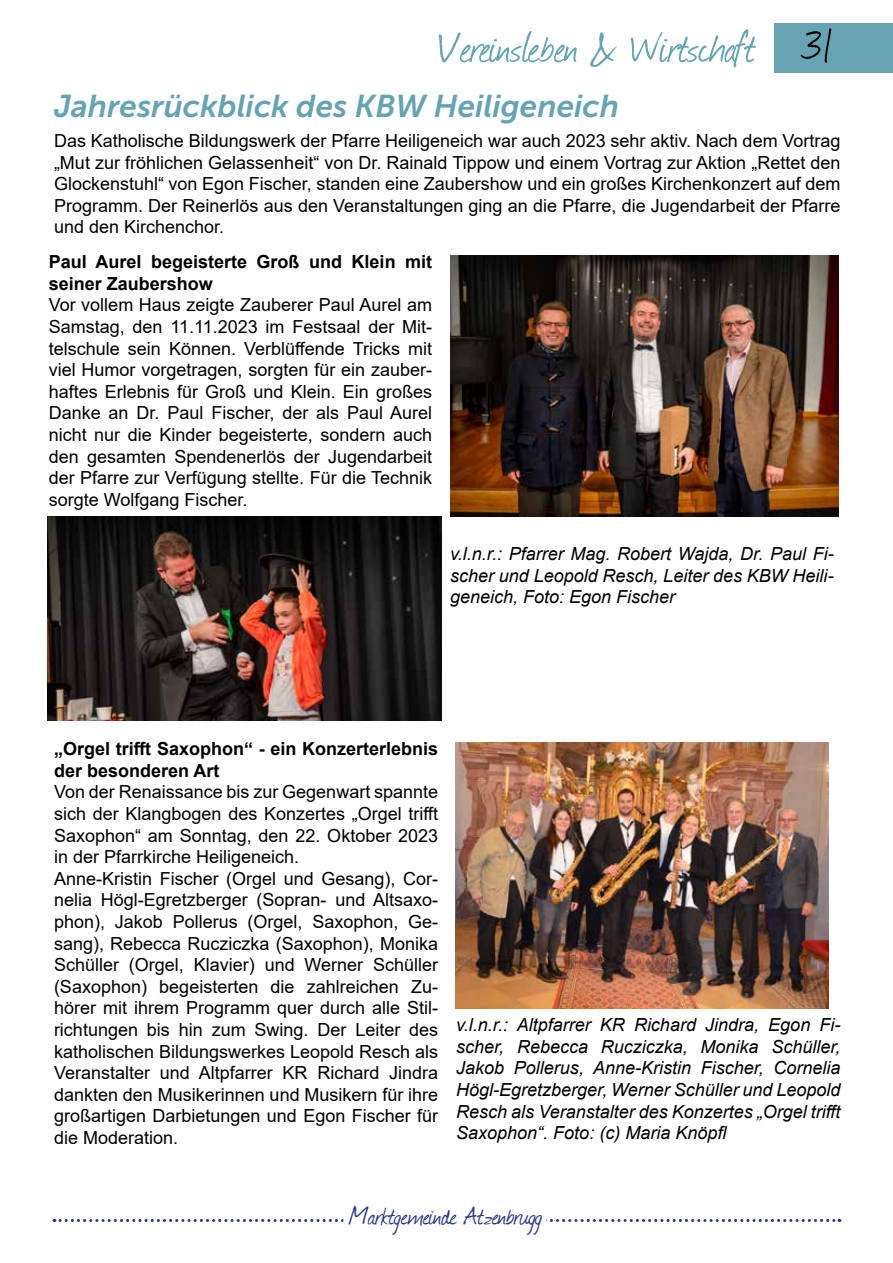
<style>
.page{position:relative;width:893px;height:1263px;background:#fff}
.page>*{position:absolute;margin:0;border:0;box-sizing:border-box;transform-origin:0 0}
.t1{font:51px "Journal";letter-spacing:-.01em;color:#67a4b3}
.t2{font:italic 31.5px "Museo Sans 700";color:#67a4b3}
.t3{font:30px "Journal";color:#283583}
.t4{font:18px/21.6px "Arial";color:#000;text-align:justify}
.t5{font:italic 18px/21.6px "Arial";color:#000;text-align:justify}
.t6{font:700 18px/21.6px "Arial";color:#000}
.s1{color:#000}
</style>
<div class="page">
<svg style="left:54px;top:1219px;width:786px;height:3px"></svg>
<div style="left:774px;top:23px;width:119px;height:49px;background:#67a4b3"></div>
<img style="left:456px;top:742px;width:372px;height:267px">
<img style="left:450px;top:255px;width:389px;height:262px">
<img style="left:48px;top:517px;width:393px;height:203px">
<div style="left:343px;top:1200px;width:203px;height:33px;background:#fff"></div>
<h1 class="t1" style="left:437px;top:12px;width:397px">Vereinsleben &amp; Wirtschaft <span class="s1">31</span></h1>
<h2 class="t2" style="left:54px;top:89px;width:566px">Jahresrückblick des KBW Heiligeneich</h2>
<p class="t4" style="left:54px;top:130px;width:788px">Das Katholische Bildungswerk der Pfarre Heiligeneich war auch 2023 sehr aktiv. Nach dem Vortrag „Mut zur fröhlichen Gelassenheit“ von Dr. Rainald Tippow und einem Vortrag zur Aktion „Rettet den Glockenstuhl“ von Egon Fischer, standen eine Zaubershow und ein großes Kirchenkonzert auf dem Programm. Der Reinerlös aus den Veranstaltungen ging an die Pfarre, die Jugendarbeit der Pfarre und den Kirchenchor.</p>
<p class="t6" style="left:49px;top:251px;width:385px">Paul Aurel begeisterte Groß und Klein mit seiner Zaubershow</p>
<p class="t4" style="left:49px;top:294px;width:385px">Vor vollem Haus zeigte Zauberer Paul Aurel am Samstag, den 11.11.2023 im Festsaal der Mit&shy;telschule sein Können. Verblüffende Tricks mit viel Humor vorgetragen, sorgten für ein zauber&shy;haftes Erlebnis für Groß und Klein. Ein großes Danke an Dr. Paul Fischer, der als Paul Aurel nicht nur die Kinder begeisterte, sondern auch den gesamten Spendenerlös der Jugendarbeit der Pfarre zur Verfügung stellte. Für die Technik sorgte Wolfgang Fischer.</p>
<p class="t5" style="left:450px;top:543px;width:385px">v.l.n.r.: Pfarrer Mag. Robert Wajda, Dr. Paul Fi&shy;scher und Leopold Resch, Leiter des KBW Heili&shy;geneich, Foto: Egon Fischer</p>
<p class="t6" style="left:54px;top:738px;width:386px">„Orgel trifft Saxophon“ - ein Konzerterlebnis der besonderen Art</p>
<p class="t4" style="left:54px;top:781px;width:386px;text-align:left">Von der Renaissance bis zur Gegenwart spannte sich der Klangbogen des Konzertes „Orgel trifft Saxophon“ am Sonntag, den 22. Oktober 2023 in der Pfarrkirche Heiligeneich.<br>Anne-Kristin Fischer (Orgel und Gesang), Cor&shy;nelia Högl-Egretzberger (Sopran- und Altsaxo&shy;phon), Jakob Pollerus (Orgel, Saxophon, Ge&shy;sang), Rebecca Rucziczka (Saxophon), Monika Schüller (Orgel, Klavier) und Werner Schüller (Saxophon) begeisterten die zahlreichen Zu&shy;hörer mit ihrem Programm quer durch alle Stil&shy;richtungen bis hin zum Swing. Der Leiter des katholischen Bildungswerkes Leopold Resch als Veranstalter und Altpfarrer KR Richard Jindra dankten den Musikerinnen und Musikern für ihre großartigen Darbietungen und Egon Fischer für die Moderation.</p>
<p class="t5" style="left:456px;top:1014px;width:386px">v.l.n.r.: Altpfarrer KR Richard Jindra, Egon Fi&shy;scher, Rebecca Rucziczka, Monika Schüller, Jakob Pollerus, Anne-Kristin Fischer, Cornelia Högl-Egretzberger, Werner Schüller und Leopold Resch als Veranstalter des Konzertes „Orgel trifft Saxophon“. Foto: (c) Maria Knöpfl</p>
<h3 class="t3" style="left:350px;top:1196px;width:194px">Marktgemeinde Atzenbrugg</h3>
</div>
